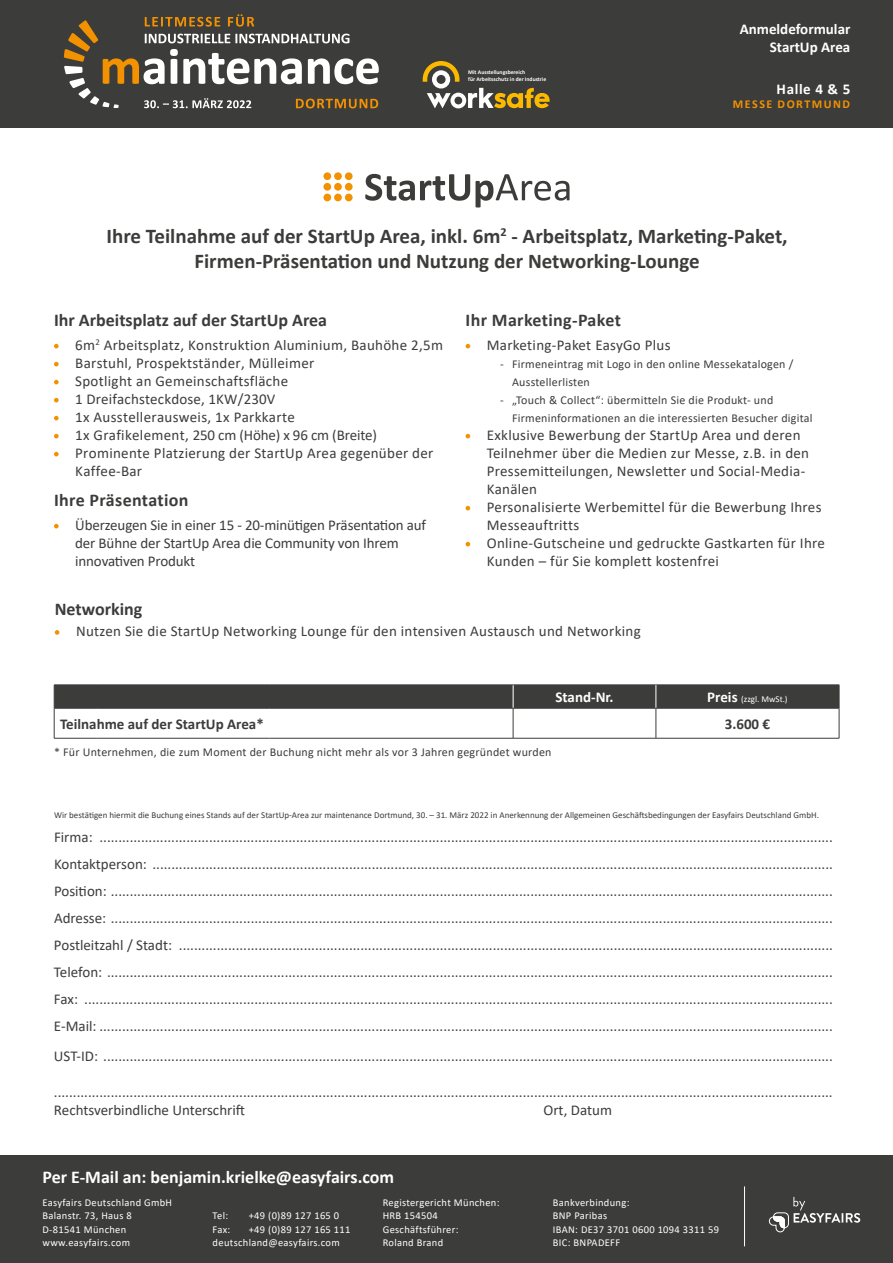
<style>
.page{position:relative;width:893px;height:1263px;background:#fff}
.page>*{position:absolute;margin:0;border:0;box-sizing:border-box;transform-origin:0 0}
.t1{font:700 21px/25.2px "Calibri";color:#3c3c3b;text-align:center}
.t2{font:700 18px "Calibri";color:#fff}
.t3{font:700 18px "Calibri";color:#3c3c3b}
.t4{font:700 18px "Calibri";letter-spacing:.02em;color:#3c3c3b}
.t5{font:15px/18px "Calibri";letter-spacing:.02em;color:#3c3c3b}
.t6{font:15px/18px "Calibri";color:#3c3c3b}
.t7{font:15px/18px "Calibri";letter-spacing:-.01em;color:#3c3c3b}
.t8{font:700 15px/18px "Calibri";color:#fff;text-align:right}
.t9{font:700 15px "Calibri";color:#3c3c3b}
.t10{font:12px/18px "Calibri";letter-spacing:.02em;color:#3c3c3b}
.t11{font:700 12px "Calibri";letter-spacing:.125em;color:#f39200}
.t12{font:10.5px/13.5px "Calibri";letter-spacing:.03em;color:#fff}
.t13{font:9px "Calibri";color:#3c3c3b}
.t14{font:9px "Calibri";color:#fff}
.t15{font:700 5.7px/6.9px "Calibri";color:#fff}
.s1{font-weight:700;font-size:15px}
</style>
<div class="page">
<div style="left:0;top:0;width:893px;height:128px;background:#3c3c3b"></div>
<div style="left:0;top:1156px;width:893px;height:107px;background:#3c3c3b"></div>
<svg style="left:423px;top:61px;width:127px;height:47px"></svg>
<svg style="left:64px;top:14px;width:315px;height:94px"></svg>
<svg style="left:769px;top:1197px;width:91px;height:35px"></svg>
<hr style="left:744px;top:1186px;width:1px;height:60px;background:#fff">
<svg style="left:54px;top:344px;width:5px;height:4px"></svg>
<svg style="left:54px;top:362px;width:5px;height:4px"></svg>
<svg style="left:54px;top:380px;width:5px;height:4px"></svg>
<svg style="left:54px;top:398px;width:5px;height:4px"></svg>
<svg style="left:54px;top:416px;width:5px;height:4px"></svg>
<svg style="left:54px;top:434px;width:5px;height:4px"></svg>
<svg style="left:54px;top:452px;width:5px;height:4px"></svg>
<svg style="left:54px;top:524px;width:5px;height:4px"></svg>
<svg style="left:466px;top:344px;width:4px;height:4px"></svg>
<svg style="left:466px;top:434px;width:4px;height:4px"></svg>
<svg style="left:466px;top:506px;width:4px;height:4px"></svg>
<svg style="left:466px;top:542px;width:4px;height:4px"></svg>
<hr style="left:54px;top:708px;width:1px;height:30px;background:#3c3c3b">
<hr style="left:513px;top:708px;width:1px;height:30px;background:#3c3c3b">
<hr style="left:656px;top:708px;width:1px;height:30px;background:#3c3c3b">
<hr style="left:839px;top:708px;width:1px;height:30px;background:#3c3c3b">
<hr style="left:54px;top:738px;width:44px;height:1px;background:#3c3c3b">
<hr style="left:98px;top:738px;width:72px;height:1px;background:#3c3c3b">
<hr style="left:170px;top:738px;width:99px;height:1px;background:#3c3c3b">
<hr style="left:269px;top:738px;width:244px;height:1px;background:#3c3c3b">
<hr style="left:513px;top:738px;width:143px;height:1px;background:#3c3c3b">
<hr style="left:656px;top:738px;width:183px;height:1px;background:#3c3c3b">
<hr style="left:54px;top:708px;width:44px;height:1px;background:#3c3c3b">
<hr style="left:98px;top:708px;width:72px;height:1px;background:#3c3c3b">
<hr style="left:170px;top:708px;width:99px;height:1px;background:#3c3c3b">
<hr style="left:269px;top:708px;width:244px;height:1px;background:#3c3c3b">
<hr style="left:513px;top:708px;width:143px;height:1px;background:#3c3c3b">
<hr style="left:656px;top:708px;width:183px;height:1px;background:#3c3c3b">
<div style="left:54px;top:685px;width:786px;height:23px;background:#3c3c3b"></div>
<hr style="left:98px;top:685px;width:72px;height:1px;background:#3c3c3b">
<hr style="left:170px;top:685px;width:99px;height:1px;background:#3c3c3b">
<hr style="left:269px;top:685px;width:244px;height:1px;background:#3c3c3b">
<svg style="left:55px;top:630px;width:4px;height:5px"></svg>
<div style="left:323px;top:172px;width:8px;height:8px;background:#f39200;border-radius:50%"></div>
<div style="left:334px;top:172px;width:8px;height:8px;background:#f39200;border-radius:50%"></div>
<div style="left:345px;top:172px;width:8px;height:8px;background:#f39200;border-radius:50%"></div>
<div style="left:323px;top:183px;width:8px;height:8px;background:#f39200;border-radius:50%"></div>
<div style="left:334px;top:183px;width:8px;height:8px;background:#f39200;border-radius:50%"></div>
<div style="left:345px;top:183px;width:8px;height:8px;background:#f39200;border-radius:50%"></div>
<div style="left:323px;top:194px;width:8px;height:7px;background:#f39200;border-radius:50%"></div>
<div style="left:334px;top:194px;width:8px;height:7px;background:#f39200;border-radius:50%"></div>
<div style="left:345px;top:194px;width:8px;height:7px;background:#f39200;border-radius:50%"></div>
<svg style="left:365px;top:174px;width:204px;height:33px"></svg>
<p class="t15" style="left:468px;top:68px;width:80px">Mit Ausstellungsbereich<br>für Arbeitsschutz in der Industrie</p>
<p class="t8" style="left:740px;top:20px;width:112px">Anmeldeformular<br>StartUp Area</p>
<p class="t8" style="left:777px;top:80px;width:75px">Halle 4 &amp; 5</p>
<p class="t11" style="left:733px;top:96px;width:119px">MESSE DORTMUND</p>
<h1 class="t1" style="left:107px;top:223px;width:683px">Ihre Teilnahme auf der StartUp Area, inkl. 6m<sup>2</sup> - Arbeitsplatz, Marketing-Paket,<br>Firmen-Präsentation und Nutzung der Networking-Lounge</h1>
<p class="t3" style="left:54px;top:307px;width:275px">Ihr Arbeitsplatz auf der StartUp Area</p>
<p class="t5" style="left:75px;top:336px;width:369px">6m<sup>2</sup> Arbeitsplatz, Konstruktion Aluminium, Bauhöhe 2,5m Barstuhl, Prospektständer, Mülleimer<br>Spotlight an Gemeinschaftsfläche<br>1 Dreifachsteckdose, 1KW/230V<br>1x Ausstellerausweis, 1x Parkkarte<br>1x Grafikelement, 250 cm (Höhe) x 96 cm (Breite)<br>Prominente Platzierung der StartUp Area gegenüber der Kaffee-Bar</p>
<p class="t4" style="left:54px;top:487px;width:136px">Ihre Präsentation</p>
<p class="t7" style="left:75px;top:516px;width:352px">Überzeugen Sie in einer 15 - 20-minütigen Präsentation auf der Bühne der StartUp Area die Community von Ihrem innovativen Produkt</p>
<p class="t4" style="left:466px;top:307px;width:157px">Ihr Marketing-Paket</p>
<p class="t5" style="left:487px;top:336px;width:185px">Marketing-Paket EasyGo Plus</p>
<p class="t10" style="left:512px;top:355px;width:283px;text-indent:-12px">- Firmeneintrag mit Logo in den online Messekatalogen /<br>Ausstellerlisten</p>
<p class="t10" style="left:512px;top:391px;width:302px;text-indent:-12px">- „Touch &amp; Collect“: übermitteln Sie die Produkt- und<br>Firmeninformationen an die interessierten Besucher digital</p>
<p class="t5" style="left:487px;top:426px;width:340px">Exklusive Bewerbung der StartUp Area und deren Teilnehmer über die Medien zur Messe, z.B. in den Pressemitteilungen, Newsletter und Social-Media-Kanälen<br>Personalisierte Werbemittel für die Bewerbung Ihres Messeauftritts<br>Online-Gutscheine und gedruckte Gastkarten für Ihre Kunden – für Sie komplett kostenfrei</p>
<p class="t3" style="left:55px;top:596px;width:89px">Networking</p>
<p class="t5" style="left:76px;top:622px;width:566px">Nutzen Sie die StartUp Networking Lounge für den intensiven Austausch und Networking</p>
<p class="t8" style="left:555px;top:688px;width:60px">Stand-Nr.</p>
<p class="t14" style="left:707px;top:693px;width:82px"><span class="s1">Preis</span> (zzgl. MwSt.)</p>
<p class="t9" style="left:60px;top:713px;width:205px">Teilnahme auf der StartUp Area*</p>
<p class="t9" style="left:725px;top:713px;width:47px">3.600 €</p>
<p class="t10" style="left:54px;top:743px;width:499px">* Für Unternehmen, die zum Moment der Buchung nicht mehr als vor 3 Jahren gegründet wurden</p>
<p class="t13" style="left:54px;top:809px;width:766px">Wir bestätigen hiermit die Buchung eines Stands auf der StartUp-Area zur maintenance Dortmund, 30. – 31. März 2022 in Anerkennung der Allgemeinen Geschäftsbedingungen der Easyfairs Deutschland GmbH.</p>
<p class="t5" style="left:54px;top:823px;width:780px;line-height:27px;text-align:justify">Firma: ..................................................................................................................................................................................................<br>Kontaktperson: ....................................................................................................................................................................................<br>Position: ...............................................................................................................................................................................................<br>Adresse: ...............................................................................................................................................................................................<br>Postleitzahl / Stadt: .............................................................................................................................................................................<br>Telefon: ................................................................................................................................................................................................<br>Fax: ......................................................................................................................................................................................................<br>E-Mail: ..................................................................................................................................................................................................</p>
<p class="t5" style="left:54px;top:1047px;width:780px">UST-ID: .................................................................................................................................................................................................</p>
<p class="t6" style="left:54px;top:1083px;width:780px">..............................................................................................................................................................................................................<br>Rechtsverbindliche Unterschrift</p>
<p class="t6" style="left:543px;top:1101px;width:70px">Ort, Datum</p>
<p class="t2" style="left:43px;top:1164px;width:353px">Per E-Mail an: benjamin.krielke@easyfairs.com</p>
<p class="t12" style="left:43px;top:1195px;width:131px">Easyfairs Deutschland GmbH<br>Balanstr. 73, Haus 8<br>D-81541 München www.easyfairs.com</p>
<p class="t12" style="left:213px;top:1209px;width:17px">Tel:</p>
<p class="t12" style="left:249px;top:1209px;width:92px">+49 (0)89 127 165 0</p>
<p class="t12" style="left:213px;top:1222px;width:19px">Fax:</p>
<p class="t12" style="left:213px;top:1222px;width:139px;text-indent:36px">+49 (0)89 127 165 111 deutschland@easyfairs.com</p>
<p class="t12" style="left:383px;top:1195px;width:118px">Registergericht München:<br>HRB 154504<br>Geschäftsführer:<br>Roland Brand</p>
<p class="t12" style="left:553px;top:1195px;width:168px">Bankverbindung:<br>BNP Paribas<br>IBAN: DE37 3701 0600 1094 3311 59<br>BIC: BNPADEFF</p>
</div>
